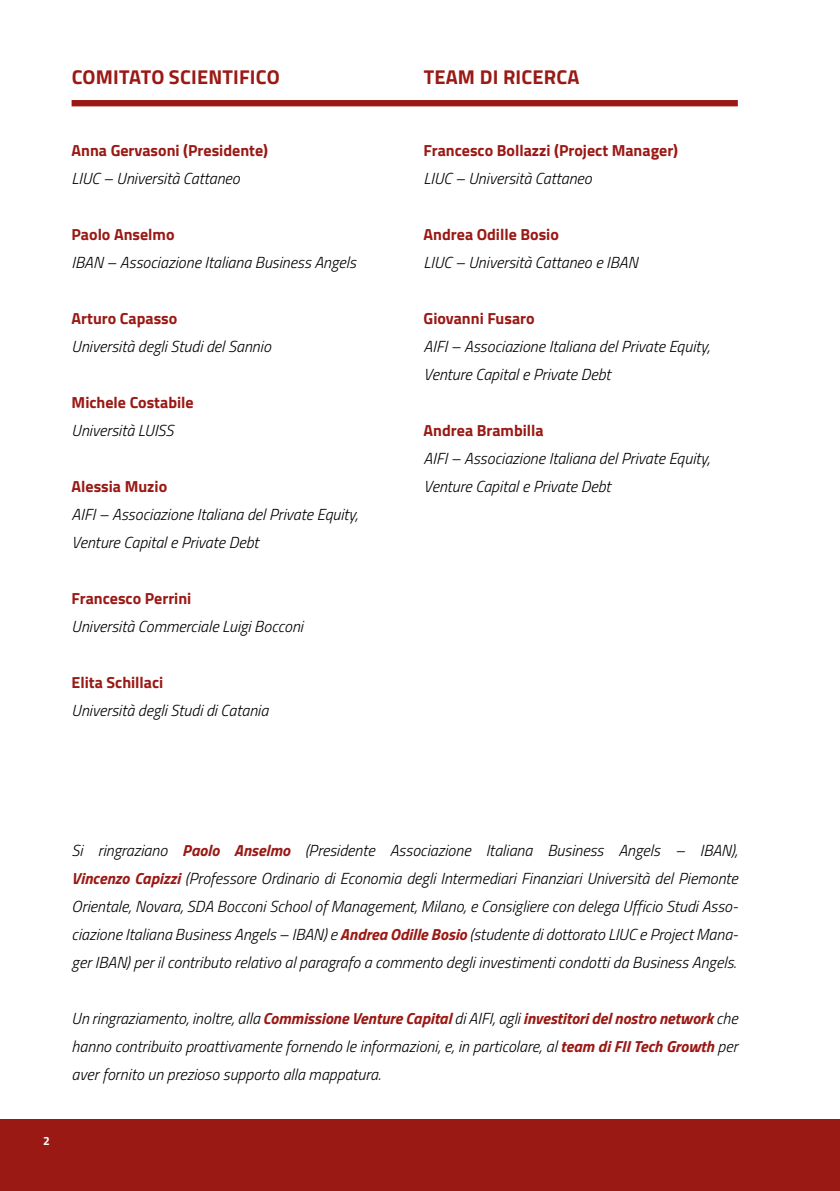
<style>
.page{position:relative;width:840px;height:1191px;background:#fff}
.page>*{position:absolute;margin:0;border:0;box-sizing:border-box;transform-origin:0 0}
.t1{font:700 20px "Titillium Web";letter-spacing:.01em;color:#9a1915}
.t2{font:italic 300 16px/28px "Titillium Web";color:#000}
.t3{font:700 16px "Titillium Web";color:#9a1915}
.t4{font:700 12px "Titillium Web";color:#fff}
.s1{font-weight:700;color:#9a1915}
</style>
<div class="page">
<div style="left:72px;top:100px;width:665px;height:6px;background:#9a1915"></div>
<div style="left:0;top:1119px;width:839px;height:72px;background:#9a1915"></div>
<p class="t1" style="left:72px;top:62px;width:209px">COMITATO SCIENTIFICO</p>
<p class="t3" style="left:72px;top:138px;width:198px">Anna Gervasoni (Presidente)</p>
<p class="t2" style="left:72px;top:164px;width:170px">LIUC – Università Cattaneo</p>
<p class="t3" style="left:72px;top:222px;width:104px">Paolo Anselmo</p>
<p class="t2" style="left:72px;top:248px;width:286px">IBAN – Associazione Italiana Business Angels</p>
<p class="t3" style="left:72px;top:306px;width:107px">Arturo Capasso</p>
<p class="t2" style="left:72px;top:332px;width:201px">Università degli Studi del Sannio</p>
<p class="t3" style="left:72px;top:390px;width:123px">Michele Costabile</p>
<p class="t2" style="left:72px;top:416px;width:103px">Università LUISS</p>
<p class="t3" style="left:72px;top:474px;width:97px">Alessia Muzio</p>
<p class="t2" style="left:72px;top:500px;width:288px">AIFI – Associazione Italiana del Private Equity,<br>Venture Capital e Private Debt</p>
<p class="t3" style="left:72px;top:586px;width:121px">Francesco Perrini</p>
<p class="t2" style="left:72px;top:612px;width:233px">Università Commerciale Luigi Bocconi</p>
<p class="t3" style="left:72px;top:670px;width:93px">Elita Schillaci</p>
<p class="t2" style="left:72px;top:696px;width:198px">Università degli Studi di Catania</p>
<p class="t1" style="left:423px;top:62px;width:157px">TEAM DI RICERCA</p>
<p class="t3" style="left:423px;top:138px;width:256px">Francesco Bollazzi (Project Manager)</p>
<p class="t2" style="left:423px;top:164px;width:170px">LIUC – Università Cattaneo</p>
<p class="t3" style="left:423px;top:222px;width:137px">Andrea Odille Bosio</p>
<p class="t2" style="left:423px;top:248px;width:215px">LIUC – Università Cattaneo e IBAN</p>
<p class="t3" style="left:423px;top:306px;width:113px">Giovanni Fusaro</p>
<p class="t2" style="left:423px;top:332px;width:288px">AIFI – Associazione Italiana del Private Equity,<br>Venture Capital e Private Debt</p>
<p class="t3" style="left:423px;top:418px;width:122px">Andrea Brambilla</p>
<p class="t2" style="left:423px;top:444px;width:288px">AIFI – Associazione Italiana del Private Equity,<br>Venture Capital e Private Debt</p>
<p class="t4" style="left:43px;top:1132px;width:8px">2</p>
<p class="t2" style="left:72px;top:836px;width:667px;text-align:justify">Si ringraziano <span class="s1">Paolo Anselmo</span> (Presidente Associazione Italiana Business Angels – IBAN), <span class="s1">Vincenzo Capizzi</span> (Professore Ordinario di Economia degli Intermediari Finanziari Università del Piemonte Orientale, Novara, SDA Bocconi School of Management, Milano, e Consigliere con delega Ufficio Studi Asso&shy;ciazione Italiana Business Angels – IBAN) e <span class="s1">Andrea Odille Bosio</span> (studente di dottorato LIUC e Project Mana&shy;ger IBAN) per il contributo relativo al paragrafo a commento degli investimenti condotti da Business Angels.</p>
<p class="t2" style="left:72px;top:1004px;width:667px;text-align:justify">Un ringraziamento, inoltre, alla <span class="s1">Commissione Venture Capital</span> di AIFI, agli <span class="s1">investitori del nostro network</span> che hanno contribuito proattivamente fornendo le informazioni, e, in particolare, al <span class="s1">team di FII Tech Growth</span> per aver fornito un prezioso supporto alla mappatura.</p>
</div>
